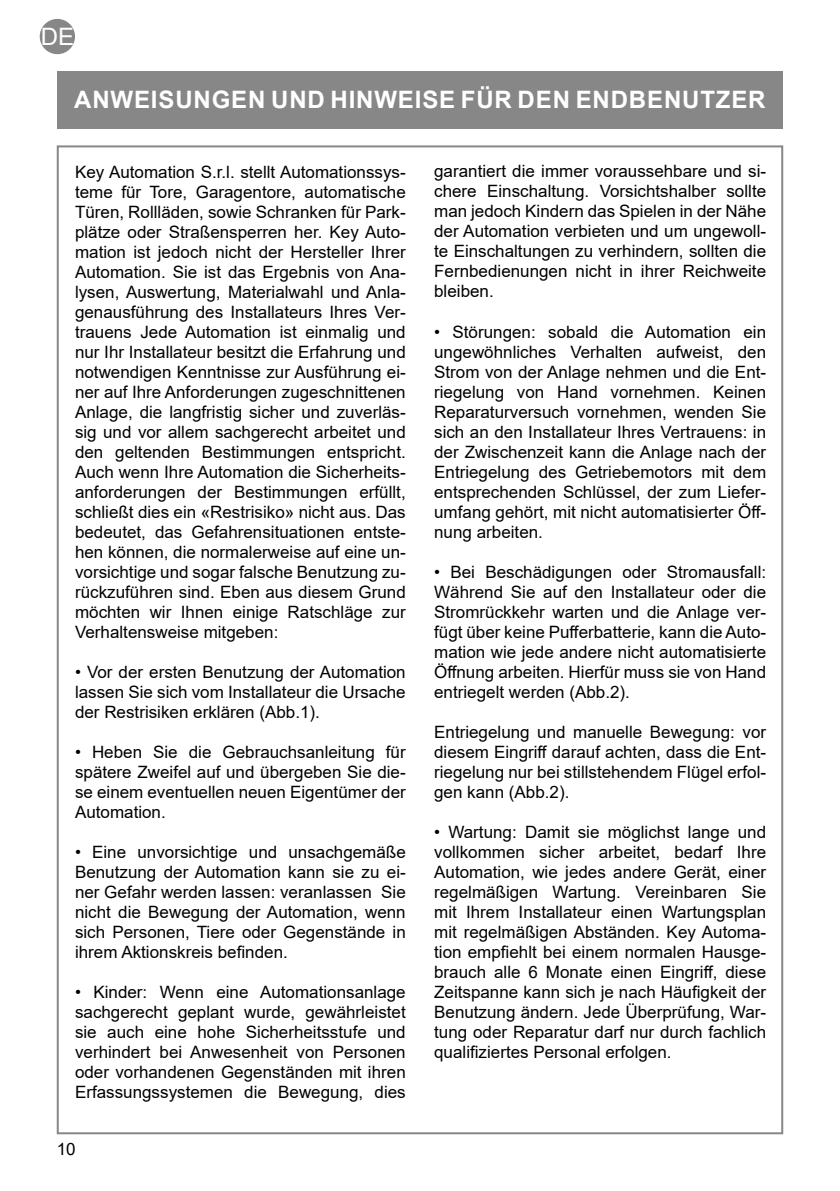
<style>
.page{position:relative;width:840px;height:1191px;background:#fff}
.page>*{position:absolute;margin:0;border:0;box-sizing:border-box;transform-origin:0 0}
.t1{font:700 24px "Arial";letter-spacing:.035em;color:#fff}
.t2{font:24px "Arial";color:#fff}
.t3{font:17px/20px "Arial";color:#000;text-align:justify}
</style>
<div class="page">
<div style="left:57px;top:71px;width:725px;height:58px;background:#878787"></div>
<div style="left:40px;top:19px;width:35px;height:35px;background:#878787;border-radius:50%"></div>
<h1 class="t2" style="left:41px;top:20px;width:35px">DE</h1>
<h1 class="t1" style="left:74px;top:82px;width:692px">ANWEISUNGEN UND HINWEISE FÜR DEN ENDBENUTZER</h1>
<p class="t3" style="left:75px;top:162px;width:332px">Key Automation S.r.l. stellt Automationssys&shy;teme für Tore, Garagentore, automatische Türen, Rollläden, sowie Schranken für Park&shy;plätze oder Straßensperren her. Key Auto&shy;mation ist jedoch nicht der Hersteller Ihrer Automation. Sie ist das Ergebnis von Ana&shy;lysen, Auswertung, Materialwahl und Anla&shy;genausführung des Installateurs Ihres Ver&shy;trauens Jede Automation ist einmalig und nur Ihr Installateur besitzt die Erfahrung und notwendigen Kenntnisse zur Ausführung ei&shy;ner auf Ihre Anforderungen zugeschnittenen Anlage, die langfristig sicher und zuverläs&shy;sig und vor allem sachgerecht arbeitet und den geltenden Bestimmungen entspricht.<br>Auch wenn Ihre Automation die Sicherheits&shy;anforderungen der Bestimmungen erfüllt, schließt dies ein «Restrisiko» nicht aus. Das bedeutet, das Gefahrensituationen entste&shy;hen können, die normalerweise auf eine un&shy;vorsichtige und sogar falsche Benutzung zu&shy;rückzuführen sind. Eben aus diesem Grund möchten wir Ihnen einige Ratschläge zur Verhaltensweise mitgeben:</p>
<p class="t3" style="left:75px;top:661px;width:332px">• Vor der ersten Benutzung der Automation lassen Sie sich vom Installateur die Ursache der Restrisiken erklären (Abb.1).</p>
<p class="t3" style="left:75px;top:741px;width:332px">• Heben Sie die Gebrauchsanleitung für spätere Zweifel auf und übergeben Sie die&shy;se einem eventuellen neuen Eigentümer der Automation.</p>
<p class="t3" style="left:75px;top:841px;width:332px">• Eine unvorsichtige und unsachgemäße Benutzung der Automation kann sie zu ei&shy;ner Gefahr werden lassen: veranlassen Sie nicht die Bewegung der Automation, wenn sich Personen, Tiere oder Gegenstände in ihrem Aktionskreis befinden.</p>
<p class="t3" style="left:75px;top:981px;width:332px">• Kinder: Wenn eine Automationsanlage sachgerecht geplant wurde, gewährleistet sie auch eine hohe Sicherheitsstufe und verhindert bei Anwesenheit von Personen oder vorhandenen Gegenständen mit ihren Erfassungssystemen die Bewegung, dies</p>
<p class="t3" style="left:57px;top:1138px;width:20px">10</p>
<p class="t3" style="left:434px;top:161px;width:333px">garantiert die immer voraussehbare und si&shy;chere Einschaltung. Vorsichtshalber sollte man jedoch Kindern das Spielen in der Nähe der Automation verbieten und um ungewoll&shy;te Einschaltungen zu verhindern, sollten die Fernbedienungen nicht in ihrer Reichweite bleiben.</p>
<p class="t3" style="left:434px;top:321px;width:333px">• Störungen: sobald die Automation ein ungewöhnliches Verhalten aufweist, den Strom von der Anlage nehmen und die Ent&shy;riegelung von Hand vornehmen. Keinen Reparaturversuch vornehmen, wenden Sie sich an den Installateur Ihres Vertrauens: in der Zwischenzeit kann die Anlage nach der Entriegelung des Getriebemotors mit dem entsprechenden Schlüssel, der zum Liefer&shy;umfang gehört, mit nicht automatisierter Öff&shy;nung arbeiten.</p>
<p class="t3" style="left:434px;top:561px;width:333px">• Bei Beschädigungen oder Stromausfall:<br>Während Sie auf den Installateur oder die Stromrückkehr warten und die Anlage ver&shy;fügt über keine Pufferbatterie, kann die Auto&shy;mation wie jede andere nicht automatisierte Öffnung arbeiten. Hierfür muss sie von Hand entriegelt werden (Abb.2).</p>
<p class="t3" style="left:434px;top:721px;width:333px">Entriegelung und manuelle Bewegung: vor diesem Eingriff darauf achten, dass die Ent&shy;riegelung nur bei stillstehendem Flügel erfol&shy;gen kann (Abb.2).</p>
<p class="t3" style="left:434px;top:821px;width:333px">• Wartung: Damit sie möglichst lange und vollkommen sicher arbeitet, bedarf Ihre Automation, wie jedes andere Gerät, einer regelmäßigen Wartung. Vereinbaren Sie mit Ihrem Installateur einen Wartungsplan mit regelmäßigen Abständen. Key Automa&shy;tion empfiehlt bei einem normalen Hausge&shy;brauch alle 6 Monate einen Eingriff, diese Zeitspanne kann sich je nach Häufigkeit der Benutzung ändern. Jede Überprüfung, War&shy;tung oder Reparatur darf nur durch fachlich qualifiziertes Personal erfolgen.</p>
</div>
